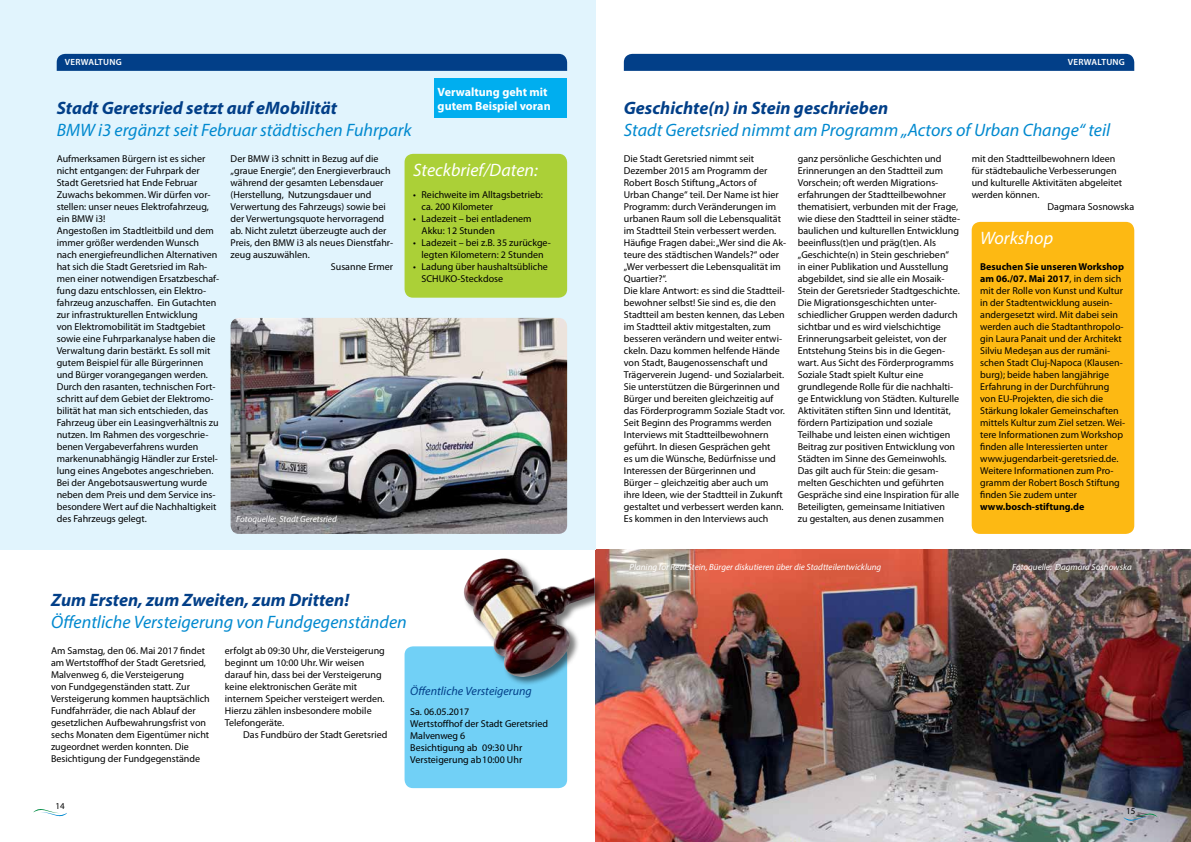
<style>
.page{position:relative;width:1191px;height:842px;background:#fff}
.page>*{position:absolute;margin:0;border:0;box-sizing:border-box;transform-origin:0 0}
.t1{font:italic 18px "Myriad Pro";color:#0089cf}
.t2{font:italic 700 18px "Myriad Pro";color:#023f88}
.t3{font:italic 18px "Myriad Pro";color:#fff}
.t4{font:700 12px/14px "Myriad Pro";color:#fff}
.t5{font:italic 12px "Myriad Pro";color:#023f88}
.t6{font:10px/12px "Myriad Pro";color:#000}
.t7{font:700 10px "Myriad Pro";color:#000}
.t8{font:italic 9px "Myriad Pro";color:#fff}
.t9{font:600 9px "Myriad Pro";letter-spacing:.03em;color:#fff}
.t10{font:9px "Myriad Pro";color:#000}
.s1{font-weight:700}
</style>
<div class="page">
<img style="left:595px;top:550px;width:596px;height:292px">
<div style="left:0;top:0;width:595px;height:550px;background:#e1f4fd"></div>
<svg style="left:1123px;top:811px;width:34px;height:11px"></svg>
<svg style="left:33px;top:809px;width:34px;height:8px"></svg>
<div style="left:57px;top:54px;width:510px;height:17px;background:#023f88"></div>
<div style="left:624px;top:54px;width:510px;height:17px;background:#023f88"></div>
<img style="left:231px;top:318px;width:336px;height:216px">
<div style="left:404px;top:154px;width:163px;height:144px;background:#abd037;border-radius:9px"></div>
<div style="left:971px;top:222px;width:163px;height:312px;background:#fdb913;border-radius:9px"></div>
<div style="left:404px;top:646px;width:163px;height:142px;background:#71d0f6;border-radius:9px"></div>
<div style="left:462px;top:557px;width:142px;height:129px;background:#000;opacity:.52"></div>
<img style="left:461px;top:558px;width:133px;height:119px">
<div style="left:435px;top:78px;width:132px;height:40px;background:#00aeef"></div>
<p class="t9" style="left:65px;top:57px;width:59px">VERWALTUNG</p>
<p class="t9" style="left:1067px;top:57px;width:59px">VERWALTUNG</p>
<h1 class="t2" style="left:57px;top:98px;width:282px">Stadt Geretsried setzt auf eMobilität</h1>
<h1 class="t1" style="left:57px;top:119px;width:356px">BMW i3 ergänzt seit Februar städtischen Fuhrpark</h1>
<p class="t4" style="left:437px;top:85px;width:115px">Verwaltung geht mit gutem Beispiel voran</p>
<p class="t6" style="left:57px;top:153px;width:164px">Aufmerksamen Bürgern ist es sicher nicht entgangen: der Fuhrpark der Stadt Geretsried hat Ende Februar Zuwachs bekommen. Wir dürfen vor&shy;stellen: unser neues Elektrofahrzeug, ein BMW i3!<br>Angestoßen im Stadtleitbild und dem immer größer werdenden Wunsch nach energiefreundlichen Alternativen hat sich die Stadt Geretsried im Rah&shy;men einer notwendigen Ersatzbeschaf&shy;fung dazu entschlossen, ein Elektro&shy;fahrzeug anzuschaffen. Ein Gutachten zur infrastrukturellen Entwicklung<br>von Elektromobilität im Stadtgebiet sowie eine Fuhrparkanalyse haben die Verwaltung darin bestärkt. Es soll mit gutem Beispiel für alle Bürgerinnen und Bürger vorangegangen werden.<br>Durch den rasanten, technischen Fort&shy;schritt auf dem Gebiet der Elektromo&shy;bilität hat man sich entschieden, das Fahrzeug über ein Leasingverhältnis zu nutzen. Im Rahmen des vorgeschrie&shy;benen Vergabeverfahrens wurden markenunabhängig Händler zur Erstel&shy;lung eines Angebotes angeschrieben.<br>Bei der Angebotsauswertung wurde neben dem Preis und dem Service ins&shy;besondere Wert auf die Nachhaltigkeit des Fahrzeugs gelegt.</p>
<p class="t6" style="left:231px;top:153px;width:149px">Der BMW i3 schnitt in Bezug auf die</p>
<p class="t6" style="left:231px;top:165px;width:161px">„graue Energie“, den Energieverbrauch</p>
<p class="t6" style="left:231px;top:177px;width:154px">während der gesamten Lebensdauer</p>
<p class="t6" style="left:231px;top:189px;width:142px">(Herstellung, Nutzungsdauer und</p>
<p class="t6" style="left:231px;top:201px;width:157px">Verwertung des Fahrzeugs) sowie bei</p>
<p class="t6" style="left:231px;top:213px;width:155px">der Verwertungsquote hervorragend</p>
<p class="t6" style="left:231px;top:225px;width:157px">ab. Nicht zuletzt überzeugte auch der</p>
<p class="t6" style="left:231px;top:237px;width:164px">Preis, den BMW i3 als neues Dienstfahr-</p>
<p class="t6" style="left:231px;top:249px;width:81px">zeug auszuwählen.</p>
<p class="t6" style="left:331px;top:261px;width:64px">Susanne Ermer</p>
<p class="t8" style="left:236px;top:513px;width:102px">Fotoquelle: Stadt Geretsried</p>
<h1 class="t3" style="left:413px;top:159px;width:126px">Steckbrief/Daten:</h1>
<p class="t6" style="left:421px;top:189px;width:123px;text-indent:-8px">• Reichweite im Alltagsbetrieb: ca. 200 Kilometer</p>
<p class="t6" style="left:421px;top:213px;width:112px;text-indent:-8px">• Ladezeit – bei entladenem<br>Akku: 12 Stunden</p>
<p class="t6" style="left:413px;top:237px;width:139px;text-align:center">• Ladezeit – bei z.B. 35 zurückge&shy;legten Kilometern: 2 Stunden</p>
<p class="t6" style="left:421px;top:261px;width:128px;text-indent:-8px">• Ladung über haushaltsübliche<br>SCHUKO-Steckdose</p>
<h1 class="t2" style="left:51px;top:590px;width:300px">Zum Ersten, zum Zweiten, zum Dritten!</h1>
<h1 class="t1" style="left:51px;top:611px;width:357px">Öffentliche Versteigerung von Fundgegenständen</h1>
<p class="t6" style="left:51px;top:645px;width:160px">Am Samstag, den 06. Mai 2017 findet am Wertstoffhof der Stadt Geretsried, Malvenweg 6, die Versteigerung<br>von Fundgegenständen statt. Zur Versteigerung kommen hauptsächlich Fundfahrräder, die nach Ablauf der gesetzlichen Aufbewahrungsfrist von sechs Monaten dem Eigentümer nicht zugeordnet werden konnten. Die Besichtigung der Fundgegenstände</p>
<p class="t6" style="left:225px;top:645px;width:161px">erfolgt ab 09:30 Uhr, die Versteigerung beginnt um 10:00 Uhr. Wir weisen darauf hin, dass bei der Versteigerung keine elektronischen Geräte mit internem Speicher versteigert werden.<br>Hierzu zählen insbesondere mobile Telefongeräte.</p>
<p class="t6" style="left:243px;top:729px;width:146px">Das Fundbüro der Stadt Geretsried</p>
<p class="t10" style="left:56px;top:801px;width:11px">14</p>
<p class="t5" style="left:410px;top:683px;width:123px">Öffentliche Versteigerung</p>
<p class="t6" style="left:410px;top:706px;width:140px">Sa. 06.05.2017<br>Wertstoffhof der Stadt Geretsried<br>Malvenweg 6<br>Besichtigung ab 09:30 Uhr<br>Versteigerung ab10:00 Uhr</p>
<h1 class="t2" style="left:624px;top:98px;width:266px">Geschichte(n) in Stein geschrieben</h1>
<h1 class="t1" style="left:624px;top:119px;width:488px">Stadt Geretsried nimmt am Programm „Actors of Urban Change“ teil</h1>
<p class="t6" style="left:624px;top:153px;width:164px">Die Stadt Geretsried nimmt seit Dezember 2015 am Programm der Robert Bosch Stiftung „Actors of<br>Urban Change“ teil. Der Name ist hier Programm: durch Veränderungen im urbanen Raum soll die Lebensqualität im Stadtteil Stein verbessert werden.<br>Häufige Fragen dabei: „Wer sind die Ak&shy;teure des städtischen Wandels?“ oder „Wer verbessert die Lebensqualität im Quartier?“.<br>Die klare Antwort: es sind die Stadtteil&shy;bewohner selbst! Sie sind es, die den Stadtteil am besten kennen, das Leben im Stadtteil aktiv mitgestalten, zum besseren verändern und weiter entwi&shy;ckeln. Dazu kommen helfende Hände von Stadt, Baugenossenschaft und Trägerverein Jugend- und Sozialarbeit.<br>Sie unterstützen die Bürgerinnen und Bürger und bereiten gleichzeitig auf das Förderprogramm Soziale Stadt vor.<br>Seit Beginn des Programms werden Interviews mit Stadtteilbewohnern geführt. In diesen Gesprächen geht<br>es um die Wünsche, Bedürfnisse und Interessen der Bürgerinnen und Bürger – gleichzeitig aber auch um ihre Ideen, wie der Stadtteil in Zukunft gestaltet und verbessert werden kann.<br>Es kommen in den Interviews auch</p>
<p class="t6" style="left:797px;top:153px;width:164px">ganz persönliche Geschichten und Erinnerungen an den Stadtteil zum Vorschein; oft werden Migrations&shy;erfahrungen der Stadtteilbewohner thematisiert, verbunden mit der Frage, wie diese den Stadtteil in seiner städte&shy;baulichen und kulturellen Entwicklung beeinfluss(t)en und präg(t)en. Als „Geschichte(n) in Stein geschrieben“<br>in einer Publikation und Ausstellung abgebildet, sind sie alle ein Mosaik-Stein der Geretsrieder Stadtgeschichte.<br>Die Migrationsgeschichten unter&shy;schiedlicher Gruppen werden dadurch sichtbar und es wird vielschichtige Erinnerungsarbeit geleistet, von der Entstehung Steins bis in die Gegen&shy;wart. Aus Sicht des Förderprogramms Soziale Stadt spielt Kultur eine grundlegende Rolle für die nachhalti&shy;ge Entwicklung von Städten. Kulturelle Aktivitäten stiften Sinn und Identität, fördern Partizipation und soziale Teilhabe und leisten einen wichtigen Beitrag zur positiven Entwicklung von Städten im Sinne des Gemeinwohls.<br>Das gilt auch für Stein: die gesam&shy;melten Geschichten und geführten Gespräche sind eine Inspiration für alle Beteiligten, gemeinsame Initiativen<br>zu gestalten, aus denen zusammen</p>
<p class="t6" style="left:971px;top:153px;width:145px">mit den Stadtteilbewohnern Ideen</p>
<p class="t6" style="left:971px;top:165px;width:147px">für städtebauliche Verbesserungen</p>
<p class="t6" style="left:971px;top:177px;width:152px">und kulturelle Aktivitäten abgeleitet</p>
<p class="t6" style="left:971px;top:189px;width:69px">werden können.</p>
<p class="t6" style="left:1047px;top:201px;width:88px">Dagmara Sosnowska</p>
<h1 class="t3" style="left:980px;top:227px;width:74px">Workshop</h1>
<p class="t6" style="left:980px;top:261px;width:147px"><span class="s1">Besuchen Sie unseren Workshop am 06./07. Mai 2017</span>, in dem sich mit der Rolle von Kunst und Kultur in der Stadtentwicklung ausein&shy;andergesetzt wird. Mit dabei sein werden auch die Stadtanthropolo&shy;gin Laura Panait und der Architekt<br>Silviu Medeşan aus der rumäni&shy;schen Stadt Cluj-Napoca (Klausen&shy;burg); beide haben langjährige<br>Erfahrung in der Durchführung von EU-Projekten, die sich die<br>Stärkung lokaler Gemeinschaften mittels Kultur zum Ziel setzen. Wei&shy;tere Informationen zum Workshop finden alle Interessierten unter www.jugendarbeit-geretsried.de.<br>Weitere Informationen zum Pro&shy;gramm der Robert Bosch Stiftung finden Sie zudem unter</p>
<p class="t7" style="left:980px;top:501px;width:106px">www.bosch-stiftung.de</p>
<p class="t8" style="left:629px;top:561px;width:253px">Planing for Real Stein, Bürger diskutieren über die Stadtteilentwicklung</p>
<p class="t8" style="left:1012px;top:561px;width:121px">Fotoquelle: Dagmara Sosnowska</p>
<p class="t10" style="left:1126px;top:806px;width:11px">15</p>
</div>
